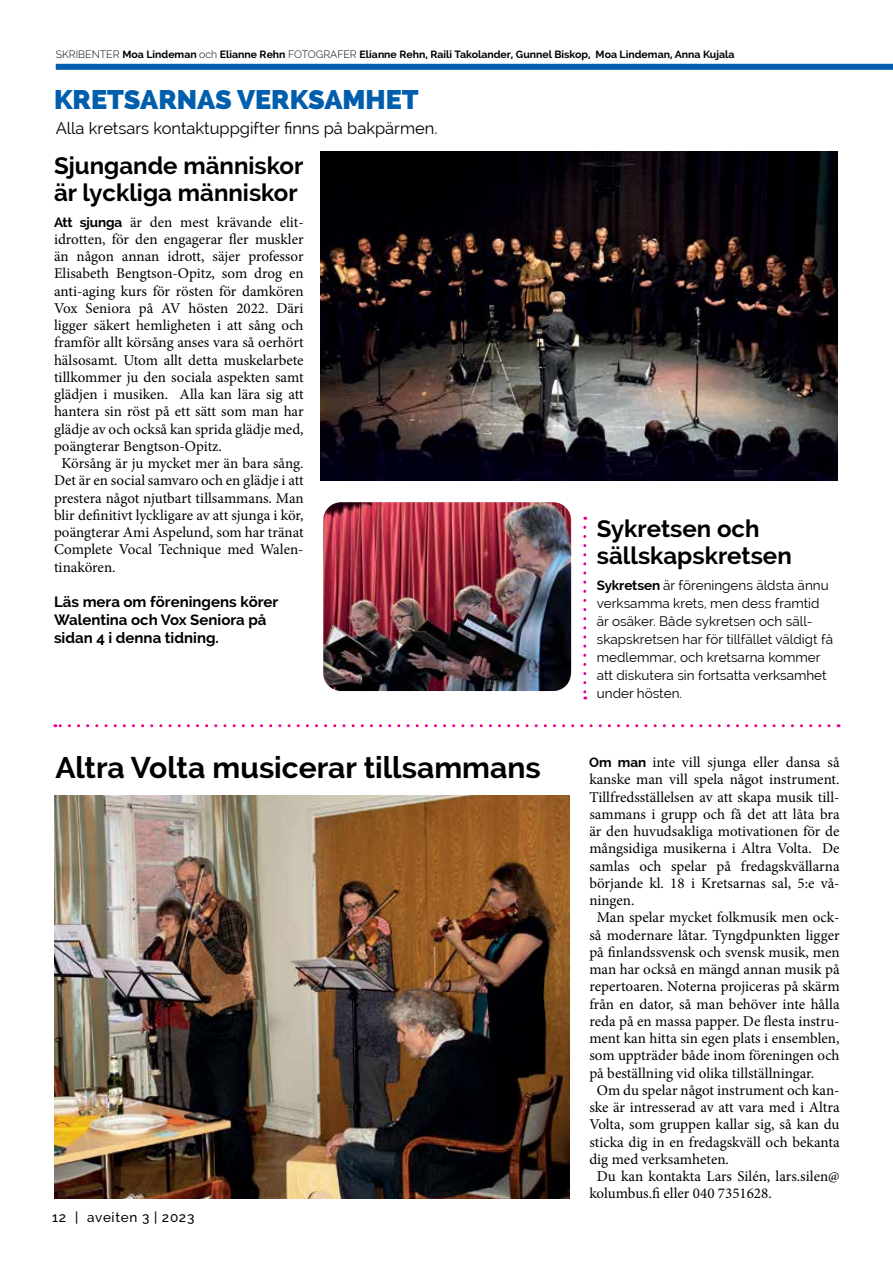
<style>
.page{position:relative;width:893px;height:1263px;background:#fff}
.page>*{position:absolute;margin:0;border:0;box-sizing:border-box;transform-origin:0 0}
.t1{font:700 30px "Raleway";color:#000}
.t2{font:800 27px "Raleway";color:#005ead}
.t3{font:700 24px/27px "Raleway";color:#000}
.t4{font:16.5px "Raleway";color:#000}
.t5{font:15px "Minion Pro";color:#000}
.t6{font:700 15px/18px "Raleway";color:#000}
.t7{font:13.5px/18px "Raleway";color:#000}
.t8{font:500 13.5px "Raleway";letter-spacing:.05em;color:#000}
.t9{font:700 10.5px "Raleway";color:#000}
.s1{font-weight:300}
.s2{font-family:"Raleway";font-weight:700;font-size:13.5px}
.s3{font-weight:700}
</style>
<div class="page">
<div style="left:56px;top:64px;width:837px;height:6px;background:#005ead"></div>
<img style="left:320px;top:151px;width:518px;height:330px">
<img style="left:323px;top:502px;width:248px;height:189px">
<img style="left:54px;top:795px;width:516px;height:403px">
<svg style="left:55px;top:724px;width:774px;height:3px"></svg>
<svg style="left:583px;top:527px;width:3px;height:172px"></svg>
<p class="t9" style="left:56px;top:48px;width:680px"><span class="s1">SKRIBENTER</span> Moa Lindeman <span class="s1">och</span> Elianne Rehn <span class="s1">FOTOGRAFER</span> Elianne Rehn, Raili Takolander, Gunnel Biskop, Moa Lindeman, Anna Kujala</p>
<h2 class="t2" style="left:54px;top:84px;width:366px">KRETSARNAS VERKSAMHET</h2>
<p class="t4" style="left:56px;top:118px;width:383px">Alla kretsars kontaktuppgifter finns på bakpärmen.</p>
<h3 class="t3" style="left:54px;top:152px;width:251px">Sjungande människor är lyckliga människor</h3>
<p class="t5" style="left:54px;top:212px;width:251px"><span class="s2">Att sjunga</span> är den mest krävande elit-</p>
<p class="t5" style="left:54px;top:229px;width:251px">idrotten, för den engagerar fler muskler</p>
<p class="t5" style="left:54px;top:246px;width:251px">än någon annan idrott, säjer professor</p>
<p class="t5" style="left:54px;top:264px;width:251px">Elisabeth Bengtson-Opitz, som drog en</p>
<p class="t5" style="left:54px;top:281px;width:251px">anti-aging kurs för rösten för damkören</p>
<p class="t5" style="left:54px;top:298px;width:251px">Vox Seniora på AV hösten 2022. Däri</p>
<p class="t5" style="left:54px;top:315px;width:251px">ligger säkert hemligheten i att sång och</p>
<p class="t5" style="left:54px;top:333px;width:251px">framför allt körsång anses vara så oerhört</p>
<p class="t5" style="left:54px;top:350px;width:251px">hälsosamt. Utom allt detta muskelarbete</p>
<p class="t5" style="left:54px;top:367px;width:251px">tillkommer ju den sociala aspekten samt</p>
<p class="t5" style="left:54px;top:384px;width:251px">glädjen i musiken. Alla kan lära sig att</p>
<p class="t5" style="left:54px;top:402px;width:251px">hantera sin röst på ett sätt som man har</p>
<p class="t5" style="left:54px;top:419px;width:251px">glädje av och också kan sprida glädje med,</p>
<p class="t5" style="left:54px;top:436px;width:170px">poängterar Bengtson-Opitz.</p>
<p class="t5" style="left:61px;top:453px;width:244px">Körsång är ju mycket mer än bara sång.</p>
<p class="t5" style="left:54px;top:471px;width:251px">Det är en social samvaro och en glädje i att</p>
<p class="t5" style="left:54px;top:488px;width:251px">prestera något njutbart tillsammans. Man</p>
<p class="t5" style="left:54px;top:505px;width:251px">blir definitivt lyckligare av att sjunga i kör,</p>
<p class="t5" style="left:54px;top:522px;width:251px">poängterar Ami Aspelund, som har tränat</p>
<p class="t5" style="left:54px;top:540px;width:251px">Complete Vocal Technique med Walen-</p>
<p class="t5" style="left:54px;top:557px;width:63px">tinakören.</p>
<p class="t6" style="left:54px;top:593px;width:226px">Läs mera om föreningens körer<br>Walentina och Vox Seniora på sidan 4 i denna tidning.</p>
<h1 class="t1" style="left:55px;top:750px;width:487px">Altra Volta musicerar tillsammans</h1>
<p class="t8" style="left:52px;top:1209px;width:144px">12 | aveiten 3 | 2023</p>
<h3 class="t3" style="left:597px;top:515px;width:196px">Sykretsen och sällskapskretsen</h3>
<p class="t7" style="left:597px;top:576px;width:238px"><span class="s3">Sykretsen</span> är föreningens äldsta ännu verksamma krets, men dess framtid är osäker. Både sykretsen och säll&shy;skapskretsen har för tillfället väldigt få medlemmar, och kretsarna kommer att diskutera sin fortsatta verksamhet under hösten.</p>
<p class="t5" style="left:589px;top:752px;width:252px"><span class="s2">Om man</span> inte vill sjunga eller dansa så</p>
<p class="t5" style="left:589px;top:769px;width:252px">kanske man vill spela något instrument.</p>
<p class="t5" style="left:589px;top:787px;width:252px">Tillfredsställelsen av att skapa musik till-</p>
<p class="t5" style="left:589px;top:804px;width:252px">sammans i grupp och få det att låta bra</p>
<p class="t5" style="left:589px;top:821px;width:252px">är den huvudsakliga motivationen för de</p>
<p class="t5" style="left:589px;top:838px;width:252px">mångsidiga musikerna i Altra Volta. De</p>
<p class="t5" style="left:589px;top:856px;width:252px">samlas och spelar på fredagskvällarna</p>
<p class="t5" style="left:589px;top:873px;width:252px">börjande kl. 18 i Kretsarnas sal, 5:e vå-</p>
<p class="t5" style="left:589px;top:890px;width:47px">ningen.</p>
<p class="t5" style="left:597px;top:907px;width:244px">Man spelar mycket folkmusik men ock-</p>
<p class="t5" style="left:589px;top:925px;width:252px">så modernare låtar. Tyngdpunkten ligger</p>
<p class="t5" style="left:589px;top:942px;width:252px">på finlandssvensk och svensk musik, men</p>
<p class="t5" style="left:589px;top:959px;width:252px">man har också en mängd annan musik på</p>
<p class="t5" style="left:589px;top:976px;width:252px">repertoaren. Noterna projiceras på skärm</p>
<p class="t5" style="left:589px;top:994px;width:252px">från en dator, så man behöver inte hålla</p>
<p class="t5" style="left:589px;top:1011px;width:252px">reda på en massa papper. De flesta instru-</p>
<p class="t5" style="left:589px;top:1028px;width:252px">ment kan hitta sin egen plats i ensemblen,</p>
<p class="t5" style="left:589px;top:1045px;width:252px">som uppträder både inom föreningen och</p>
<p class="t5" style="left:589px;top:1063px;width:227px">på beställning vid olika tillställningar.</p>
<p class="t5" style="left:597px;top:1080px;width:244px">Om du spelar något instrument och kan-</p>
<p class="t5" style="left:589px;top:1097px;width:252px">ske är intresserad av att vara med i Altra</p>
<p class="t5" style="left:589px;top:1114px;width:252px">Volta, som gruppen kallar sig, så kan du</p>
<p class="t5" style="left:589px;top:1132px;width:252px">sticka dig in en fredagskväll och bekanta</p>
<p class="t5" style="left:589px;top:1149px;width:141px">dig med verksamheten.</p>
<p class="t5" style="left:597px;top:1166px;width:244px">Du kan kontakta Lars Silén, lars.silen@</p>
<p class="t5" style="left:589px;top:1183px;width:184px">kolumbus.fi eller 040 7351628.</p>
</div>
